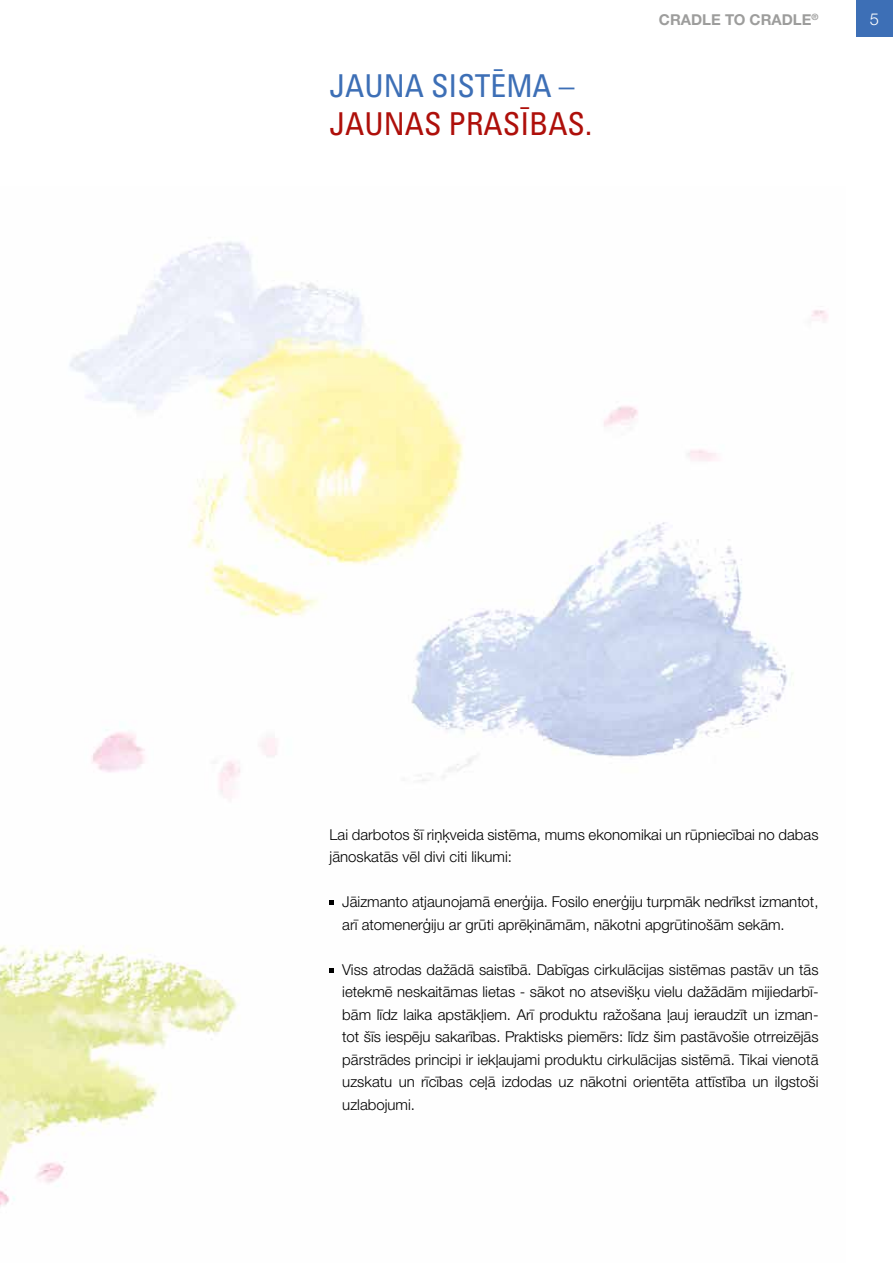
<style>
.page{position:relative;width:893px;height:1263px;background:#fff}
.page>*{position:absolute;margin:0;border:0;box-sizing:border-box;transform-origin:0 0}
.t1{font:condensed 31.5px "Univers LT Pro";color:#ae0f0a}
.t2{font:condensed 31.5px "Univers LT Pro";color:#3d6fb6}
.t3{font:300 16.5px "Helvetica Neue LTW1 G";color:#fff}
.t4{font:300 15px/22.5px "Helvetica Neue LTW1 G";color:#000}
.t5{font:700 15px "Helvetica Neue LTW1 G";color:#9d9d9c}
.t6{font:700 8.7px "Helvetica Neue LTW1 G";color:#9d9d9c}
</style>
<div class="page">
<img style="left:0;top:241px;width:828px;height:966px">
<svg style="left:330px;top:900px;width:4px;height:5px"></svg>
<svg style="left:330px;top:968px;width:4px;height:4px"></svg>
<div style="left:856px;top:0;width:37px;height:37px;background:#3d6fb6"></div>
<h1 class="t2" style="left:330px;top:66px;width:247px">JAUNA SISTĒMA –</h1>
<h1 class="t1" style="left:330px;top:104px;width:264px">JAUNAS PRASĪBAS.</h1>
<p class="t5" style="left:659px;top:10px;width:154px">CRADLE TO CRADLE</p>
<p class="t3" style="left:870px;top:9px;width:11px">5</p>
<p class="t6" style="left:812px;top:11px;width:8px">®</p>
<p class="t4" style="left:330px;top:823px;width:490px">Lai darbotos šī riņķveida sistēma, mums ekonomikai un rūpniecībai no dabas jānoskatās vēl divi citi likumi:</p>
<p class="t4" style="left:342px;top:890px;width:478px">Jāizmanto atjaunojamā enerģija. Fosilo enerģiju turpmāk nedrīkst izmantot, arī atomenerģiju ar grūti aprēķināmām, nākotni apgrūtinošām sekām.</p>
<p class="t4" style="left:342px;top:958px;width:478px;text-align:justify">Viss atrodas dažādā saistībā. Dabīgas cirkulācijas sistēmas pastāv un tās ietekmē neskaitāmas lietas - sākot no atsevišķu vielu dažādām mijiedarbī&shy;bām līdz laika apstākļiem. Arī produktu ražošana ļauj ieraudzīt un izman&shy;tot šīs iespēju sakarības. Praktisks piemērs: līdz šim pastāvošie otrreizējās pārstrādes principi ir iekļaujami produktu cirkulācijas sistēmā. Tikai vienotā uzskatu un rīcības ceļā izdodas uz nākotni orientēta attīstība un ilgstoši uzlabojumi.</p>
</div>
